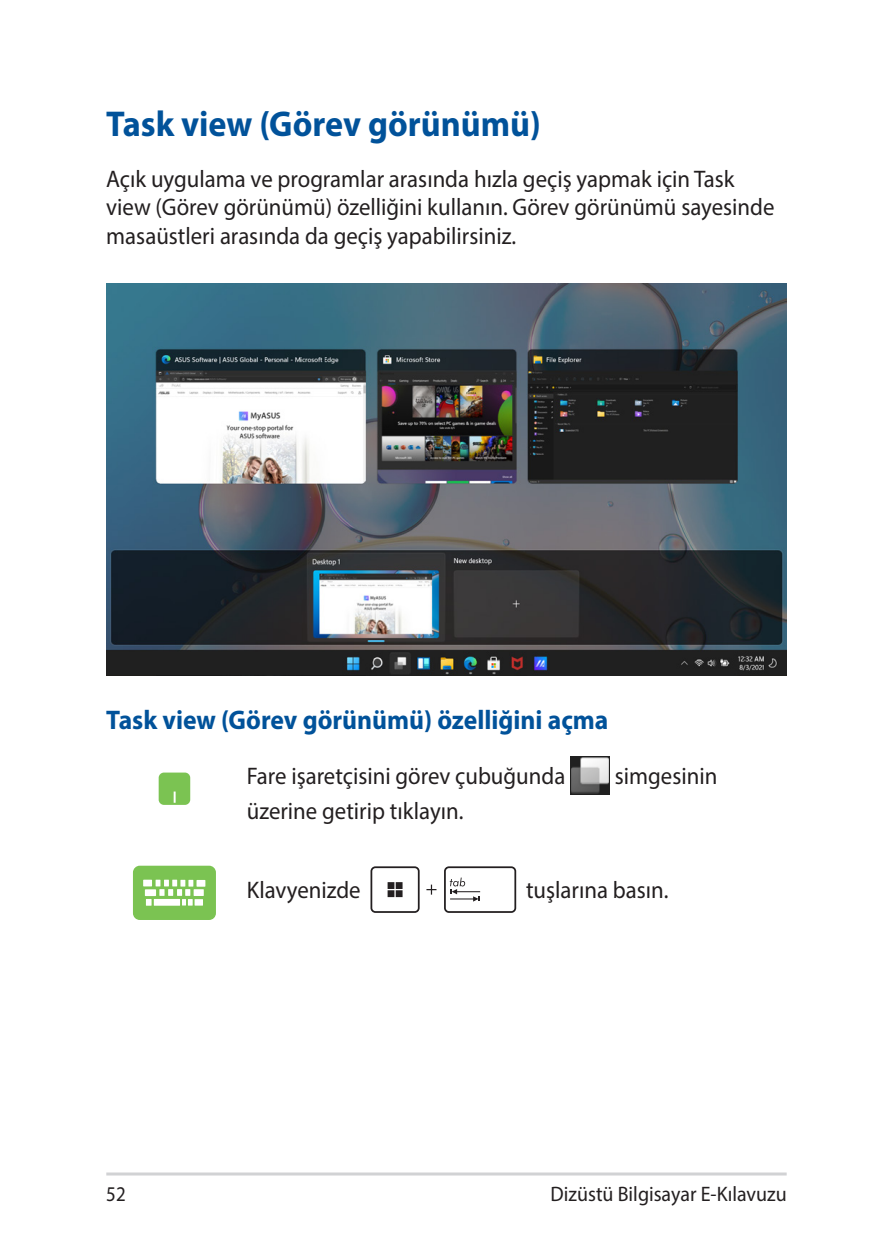
<style>
.page{position:relative;width:893px;height:1259px;background:#fff}
.page>*{position:absolute;margin:0;border:0;box-sizing:border-box;transform-origin:0 0}
.t1{font:700 36px "Myriad Pro";color:#01529a;scale:.95 1}
.t2{font:700 27px "Myriad Pro";color:#01529a;scale:.95 1}
.t3{font:24px/28.8px "Myriad Pro";color:#231f20;scale:.95 1}
.t4{font:21px "Myriad Pro";color:#231f20;scale:.95 1}
.t5{font:21px "Myriad Pro";color:#231f20;scale:.9 1}
</style>
<div class="page">
<hr style="left:106px;top:1172px;width:681px;height:3px;background:#d1d2d4">
<img style="left:106px;top:283px;width:681px;height:392px">
<div style="left:159px;top:772px;width:31px;height:33px;background:#7bc352;border-radius:5px"></div>
<svg style="left:174px;top:791px;width:2px;height:12px"></svg>
<img style="left:570px;top:757px;width:40px;height:37px">
<div style="left:134px;top:867px;width:81px;height:51px;background:#7bc352;border-radius:6px"></div>
<div style="left:133px;top:865px;width:83px;height:55px;border:2px solid #7bc352;border-radius:6px"></div>
<div style="left:197px;top:880px;width:8px;height:6px;background:#fff"></div>
<div style="left:145px;top:889px;width:11px;height:7px;background:#fff"></div>
<div style="left:194px;top:889px;width:10px;height:7px;background:#fff"></div>
<svg style="left:146px;top:879px;width:47px;height:26px"></svg>
<div style="left:195px;top:899px;width:8px;height:6px;background:#fff"></div>
<div style="left:143px;top:879px;width:9px;height:7px;background:#fff"></div>
<div style="left:444px;top:866px;width:72px;height:47px;border:2px solid #231f20;border-radius:4px"></div>
<svg style="left:450px;top:877px;width:30px;height:24px"></svg>
<svg style="left:426px;top:884px;width:10px;height:10px"></svg>
<div style="left:370px;top:866px;width:50px;height:47px;border:2px solid #231f20;border-radius:4px"></div>
<div style="left:388px;top:890px;width:6px;height:7px;background:#231f20"></div>
<div style="left:396px;top:882px;width:7px;height:7px;background:#231f20"></div>
<div style="left:388px;top:882px;width:6px;height:7px;background:#231f20"></div>
<div style="left:396px;top:890px;width:7px;height:7px;background:#231f20"></div>
<h1 class="t1" style="left:106px;top:101px;width:459px">Task view (Görev görünümü)</h1>
<p class="t3" style="left:106px;top:164px;width:705px">Açık uygulama ve programlar arasında hızla geçiş yapmak için Task view (Görev görünümü) özelliğini kullanın. Görev görünümü sayesinde masaüstleri arasında da geçiş yapabilirsiniz.</p>
<p class="t2" style="left:106px;top:702px;width:530px">Task view (Görev görünümü) özelliğini açma</p>
<p class="t3" style="left:247px;top:761px;width:337px">Fare işaretçisini görev çubuğunda</p>
<p class="t3" style="left:615px;top:761px;width:109px">simgesinin</p>
<p class="t3" style="left:247px;top:796px;width:230px">üzerine getirip tıklayın.</p>
<p class="t3" style="left:247px;top:875px;width:121px">Klavyenizde</p>
<p class="t3" style="left:526px;top:875px;width:152px">tuşlarına basın.</p>
<p class="t5" style="left:106px;top:1180px;width:23px">52</p>
<p class="t4" style="left:551px;top:1180px;width:250px">Dizüstü Bilgisayar E-Kılavuzu</p>
</div>
